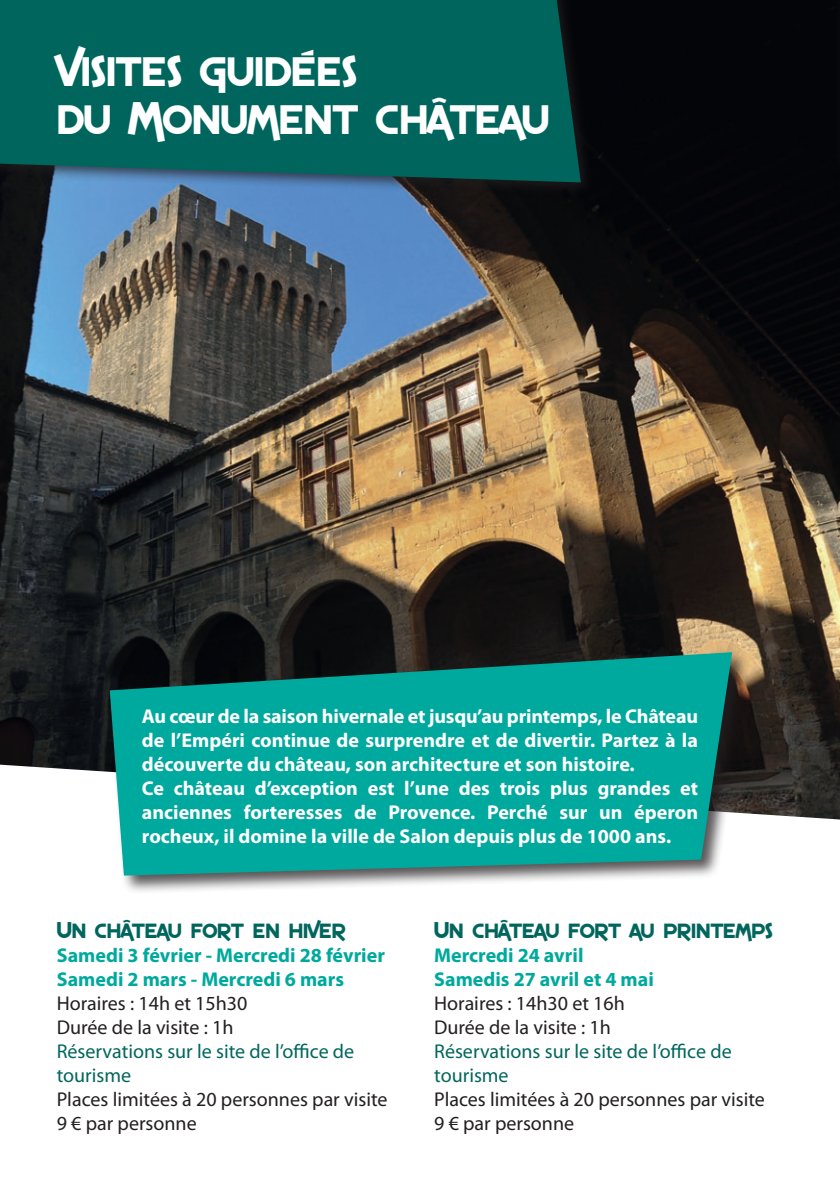
<style>
.page{position:relative;width:840px;height:1191px;background:#fff}
.page>*{position:absolute;margin:0;border:0;box-sizing:border-box;transform-origin:0 0}
.t1{font:40px/48px "SF Espresso Shack";color:#fff}
.t2{font:700 20px/24px "Myriad Pro";color:#fff}
.t3{font:20px/24px "Myriad Pro";color:#231f20}
.t4{font:700 20px/24px "Myriad Pro";color:#00a99d}
.t5{font:20px/24px "Myriad Pro";color:#00665d}
.t6{font:20px "SF Espresso Shack";color:#00665d}
</style>
<div class="page">
<img style="left:0;top:0;width:839px;height:819px">
<div style="left:0;top:0;width:595px;height:197px;background:#231f20;opacity:.75"></div>
<div style="left:0;top:0;width:580px;height:182px;background:#00665d"></div>
<div style="left:832px;top:0;width:7px;height:197px;background:#040509"></div>
<svg style="left:839px;top:0;width:1px;height:182px"></svg>
<div style="left:107px;top:650px;width:643px;height:244px;background:#231f20;opacity:.75"></div>
<svg style="left:110px;top:652px;width:621px;height:223px;background:#0a998f"></svg>
<h1 class="t1" style="left:57px;top:44px;width:493px">Visites guidées<br>du Monument château</h1>
<p class="t2" style="left:142px;top:703px;width:557px">Au cœur de la saison hivernale et jusqu’au printemps, le Château de l’Empéri continue de surprendre et de divertir. Partez à la découverte du château, son architecture et son histoire.<br>Ce château d’exception est l’une des trois plus grandes et anciennes forteresses de Provence. Perché sur un éperon rocheux, il domine la ville de Salon depuis plus de 1000 ans.</p>
<p class="t6" style="left:57px;top:917px;width:290px">Un château fort en hiver</p>
<p class="t4" style="left:57px;top:942px;width:329px">Samedi 3 février - Mercredi 28 février<br>Samedi 2 mars - Mercredi 6 mars</p>
<p class="t3" style="left:57px;top:991px;width:192px">Horaires : 14h et 15h30<br>Durée de la visite : 1h</p>
<p class="t5" style="left:57px;top:1039px;width:299px">Réservations sur le site de l’office de tourisme</p>
<p class="t3" style="left:57px;top:1087px;width:332px">Places limitées à 20 personnes par visite<br>9 € par personne</p>
<p class="t6" style="left:434px;top:917px;width:340px">Un château fort au printemps</p>
<p class="t4" style="left:434px;top:942px;width:221px">Mercredi 24 avril<br>Samedis 27 avril et 4 mai</p>
<p class="t3" style="left:434px;top:991px;width:192px">Horaires : 14h30 et 16h<br>Durée de la visite : 1h</p>
<p class="t5" style="left:434px;top:1039px;width:299px">Réservations sur le site de l’office de tourisme</p>
<p class="t3" style="left:434px;top:1087px;width:332px">Places limitées à 20 personnes par visite<br>9 € par personne</p>
</div>
